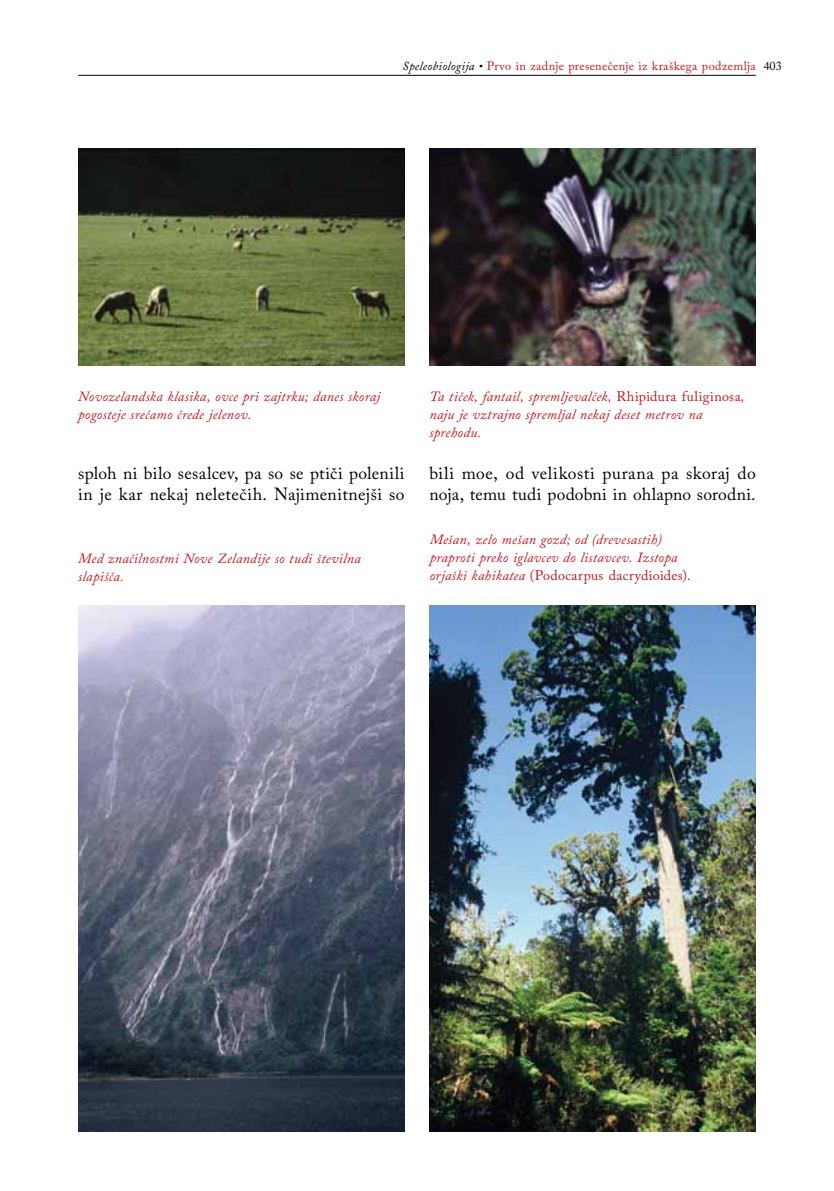
<style>
.page{position:relative;width:834px;height:1191px;background:#fff}
.page>*{position:absolute;margin:0;border:0;box-sizing:border-box;transform-origin:0 0}
.t1{font:17.5px/21px "Adobe Caslon Pro";letter-spacing:.02em;color:#000}
.t2{font:italic 14px/17.8px "Adobe Caslon Pro";letter-spacing:.02em;color:#c2151c}
.t3{font:12.25px "Adobe Caslon Pro";letter-spacing:.03em;color:#c2151c}
.s1{font-style:italic;color:#000}
.s2{color:#000}
.s3{font-style:normal}
</style>
<div class="page">
<hr style="left:78px;top:75px;width:677px;height:1px;background:#000">
<img style="left:429px;top:149px;width:326px;height:217px">
<img style="left:78px;top:149px;width:326px;height:217px">
<img style="left:429px;top:606px;width:326px;height:525px">
<img style="left:78px;top:606px;width:326px;height:525px">
<p class="t3" style="left:402px;top:59px;width:381px"><span class="s1">Speleobiologija •</span> Prvo in zadnje presenečenje iz kraškega podzemlja <span class="s2">403</span></p>
<p class="t2" style="left:78px;top:387px;width:303px">Novozelandska klasika, ovce pri zajtrku; danes skoraj pogosteje srečamo črede jelenov.</p>
<p class="t2" style="left:429px;top:387px;width:317px">Ta tiček, fantail, spremljevalček, <span class="s3">Rhipidura fuliginosa</span>, naju je vztrajno spremljal nekaj deset metrov na sprehodu.</p>
<p class="t1" style="left:78px;top:463px;width:328px">sploh ni bilo sesalcev, pa so se ptiči polenili in je kar nekaj neletečih. Najimenitnejši so</p>
<p class="t1" style="left:429px;top:463px;width:328px">bili moe, od velikosti purana pa skoraj do noja, temu tudi podobni in ohlapno sorodni.</p>
<p class="t2" style="left:78px;top:549px;width:284px">Med značilnostmi Nove Zelandije so tudi številna slapišča.</p>
<p class="t2" style="left:429px;top:530px;width:262px">Mešan, zelo mešan gozd; od (drevesastih) praproti preko iglavcev do listavcev. Izstopa orjaški kahikatea <span class="s3">(Podocarpus dacrydioides).</span></p>
</div>
